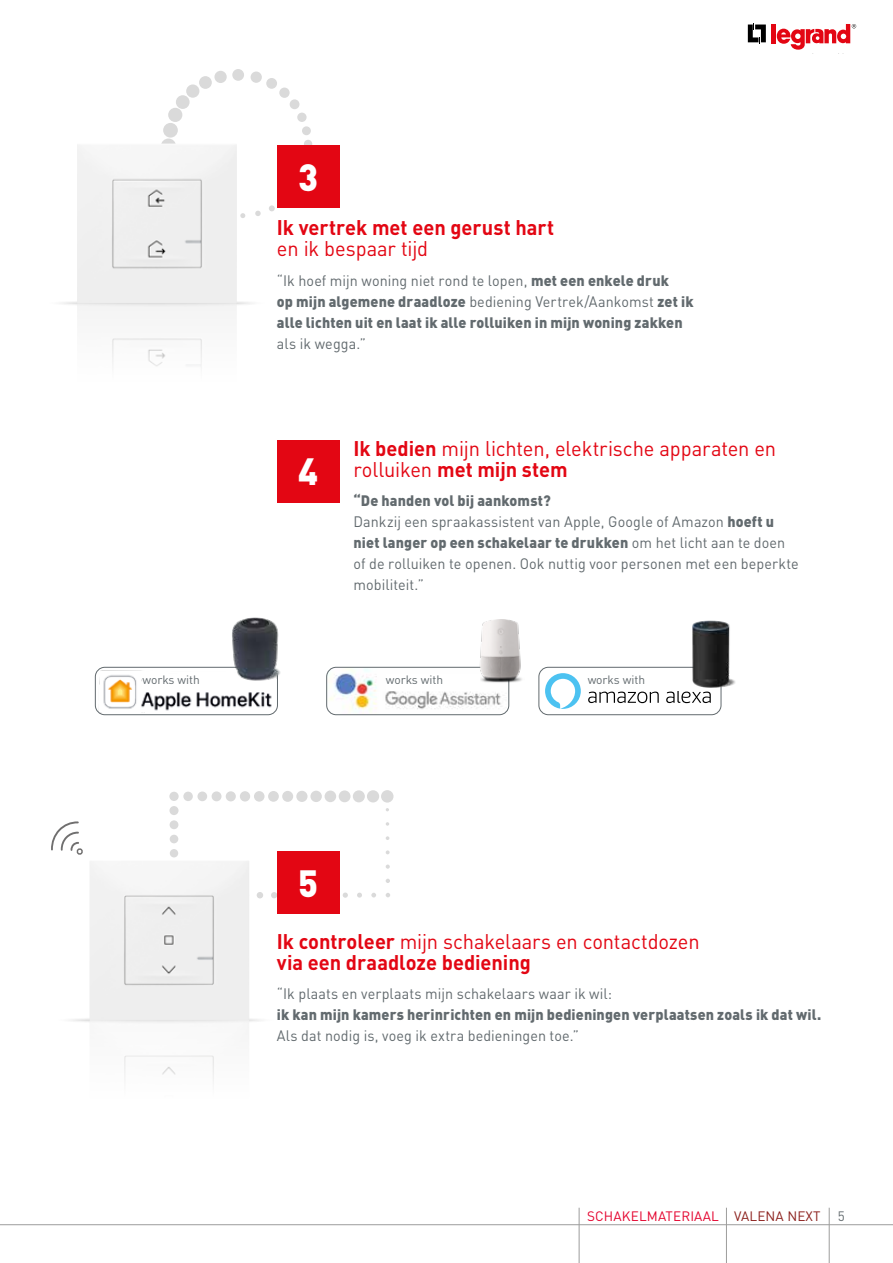
<style>
.page{position:relative;width:893px;height:1263px;background:#fff}
.page>*{position:absolute;margin:0;border:0;box-sizing:border-box;transform-origin:0 0}
.t1{font:900 37.5px "DIN Pro";color:#fff;scale:.95 1}
.t2{font:700 21px/21px "DIN Pro";color:#e30613;scale:.95 1}
.t3{font:21px/21px "DIN Pro";letter-spacing:-.005em;color:#e30613;scale:.95 1}
.t4{font:15px/21px "DIN Pro";letter-spacing:.005em;color:#626a6e;scale:.95 1}
.t5{font:900 15px/21px "DIN Pro";letter-spacing:.01em;color:#626a6e;scale:.95 1}
.t6{font:13.5px "DIN Pro";letter-spacing:.01em;color:#e4032e}
.t7{font:13.5px "DIN Pro";color:#626a6e}
.t8{font:12px "DIN Pro";color:#626a6e}
.s1{font-weight:400}
.s2{font-weight:700}
.s3{font-weight:900}
.s4{color:#8b1f1b}
</style>
<div class="page">
<svg style="left:169px;top:790px;width:224px;height:109px"></svg>
<svg style="left:161px;top:69px;width:151px;height:149px"></svg>
<hr style="left:0;top:1224px;width:893px;height:1px;background:#9d9d9c">
<hr style="left:726px;top:1208px;width:1px;height:55px;background:#9d9d9c">
<hr style="left:579px;top:1208px;width:1px;height:55px;background:#9d9d9c">
<hr style="left:829px;top:1208px;width:1px;height:55px;background:#9d9d9c">
<svg style="left:748px;top:23px;width:18px;height:21px"></svg>
<hr style="left:772px;top:24px;width:4px;height:19px;background:#e30613">
<svg style="left:777px;top:24px;width:79px;height:26px"></svg>
<svg style="left:51px;top:1016px;width:230px;height:8px"></svg>
<svg style="left:51px;top:821px;width:32px;height:34px"></svg>
<svg style="left:42px;top:299px;width:230px;height:8px"></svg>
<img style="left:77px;top:144px;width:160px;height:223px">
<img style="left:89px;top:860px;width:160px;height:222px">
<svg style="left:545px;top:673px;width:36px;height:36px"></svg>
<svg style="left:588px;top:692px;width:71px;height:11px"></svg>
<svg style="left:666px;top:691px;width:45px;height:12px"></svg>
<div style="left:538px;top:667px;width:183px;height:48px;border:1px solid #626a6e;border-radius:9px"></div>
<img style="left:95px;top:667px;width:181px;height:48px">
<div style="left:95px;top:667px;width:183px;height:48px;border:1px solid #626a6e;border-radius:9px"></div>
<img style="left:328px;top:669px;width:181px;height:46px">
<div style="left:326px;top:667px;width:183px;height:48px;border:1px solid #626a6e;border-radius:9px"></div>
<img style="left:692px;top:620px;width:43px;height:68px">
<img style="left:477px;top:620px;width:45px;height:64px">
<div style="left:386px;top:674px;width:93px;height:17px;background:#fff"></div>
<div style="left:142px;top:674px;width:107px;height:17px;background:#fff"></div>
<img style="left:230px;top:617px;width:51px;height:67px">
<div style="left:277px;top:145px;width:62px;height:62px;background:#e30613"></div>
<div style="left:277px;top:440px;width:62px;height:62px;background:#e30613"></div>
<div style="left:277px;top:852px;width:62px;height:62px;background:#e30613"></div>
<h1 class="t1" style="left:298px;top:151px;width:22px">3</h1>
<h2 class="t2" style="left:277px;top:216px;width:293px">Ik vertrek met een gerust hart</h2>
<h2 class="t3" style="left:277px;top:236px;width:161px">en ik bespaar tijd</h2>
<p class="t5" style="left:277px;top:269px;width:440px"><span class="s1">“Ik hoef mijn woning niet rond te lopen,</span> met een enkele druk<br>op mijn algemene draadloze <span class="s1">bediening Vertrek/Aankomst</span> zet ik alle lichten uit en laat ik alle rolluiken in mijn woning zakken</p>
<p class="t4" style="left:277px;top:331px;width:95px">als ik wegga.”</p>
<h1 class="t1" style="left:298px;top:446px;width:22px">4</h1>
<h2 class="t3" style="left:353px;top:436px;width:446px"><span class="s2">Ik bedien</span> mijn lichten, elektrische apparaten en rolluiken <span class="s2">met mijn stem</span></h2>
<p class="t4" style="left:353px;top:489px;width:470px"><span class="s3">“De handen vol bij aankomst?<br></span>Dankzij een spraakassistent van Apple, Google of Amazon <span class="s3">hoeft u niet langer op een schakelaar te drukken</span> om het licht aan te doen of de rolluiken te openen. Ook nuttig voor personen met een beperkte mobiliteit.”</p>
<p class="t8" style="left:142px;top:670px;width:59px">works with</p>
<p class="t8" style="left:386px;top:670px;width:59px">works with</p>
<p class="t8" style="left:588px;top:670px;width:59px">works with</p>
<h1 class="t1" style="left:298px;top:858px;width:22px">5</h1>
<h2 class="t2" style="left:277px;top:930px;width:446px">Ik controleer <span class="s1">mijn schakelaars en contactdozen </span>via een draadloze bediening</h2>
<p class="t4" style="left:277px;top:982px;width:354px">“Ik plaats en verplaats mijn schakelaars waar ik wil:</p>
<p class="t5" style="left:277px;top:1003px;width:574px">ik kan mijn kamers herinrichten en mijn bedieningen verplaatsen zoals ik dat wil.</p>
<p class="t4" style="left:277px;top:1024px;width:320px">Als dat nodig is, voeg ik extra bedieningen toe.”</p>
<p class="t6" style="left:587px;top:1205px;width:235px">SCHAKELMATERIAAL <span class="s4">VALENA NEXT</span></p>
<p class="t7" style="left:838px;top:1205px;width:9px">5</p>
</div>
